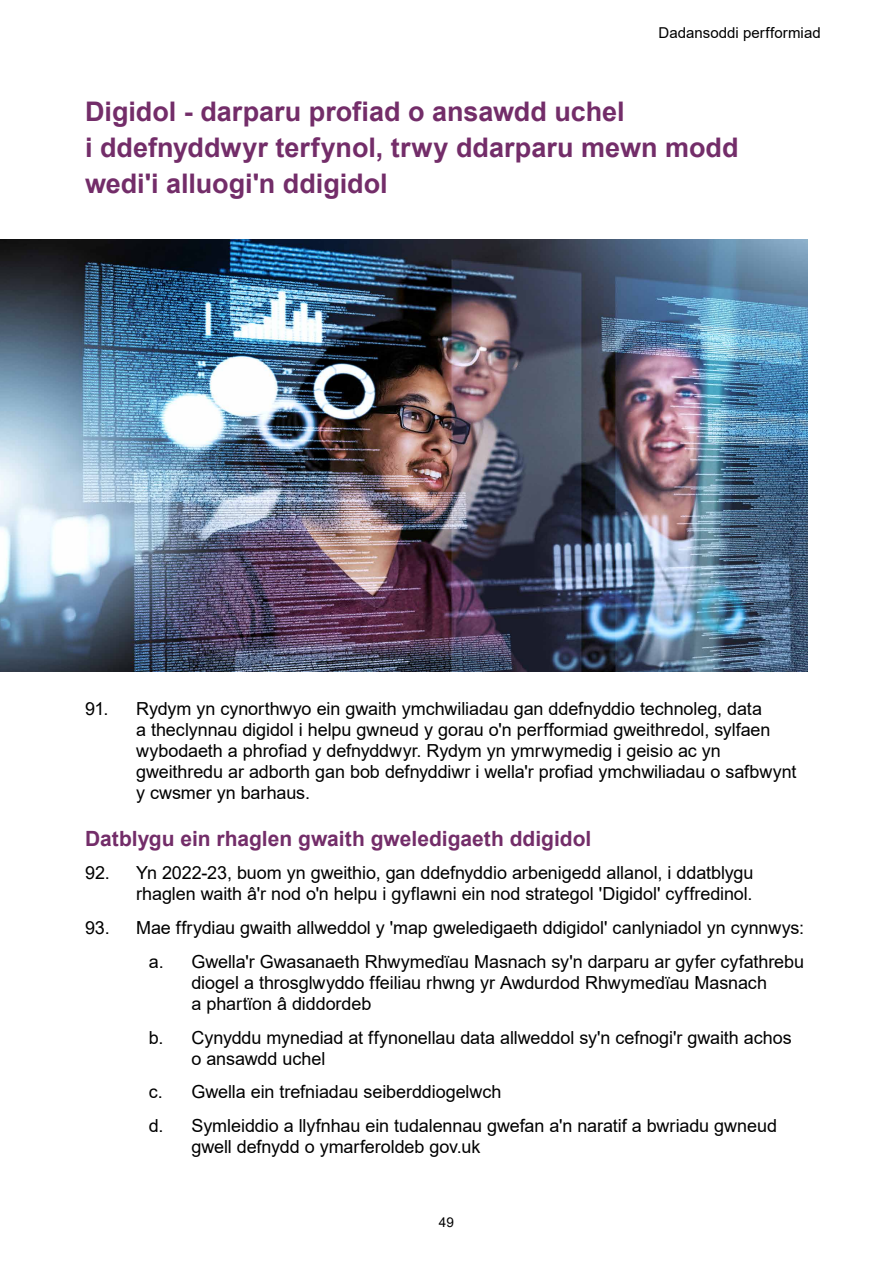
<style>
.page{position:relative;width:893px;height:1263px;background:#fff}
.page>*{position:absolute;margin:0;border:0;box-sizing:border-box;transform-origin:0 0}
.t1{font:700 27px/36px "Arial";color:#732d69}
.t2{font:700 21px "Arial";color:#732d69}
.t3{font:18px/21px "Arial";letter-spacing:-.005em;color:#000}
.t4{font:15px "Arial";letter-spacing:.005em;color:#000}
.t5{font:13.5px "Arial";color:#000}
</style>
<div class="page">
<img style="left:0;top:240px;width:808px;height:432px">
<p class="t4" style="left:659px;top:22px;width:164px">Dadansoddi perfformiad</p>
<h1 class="t1" style="left:85px;top:94px;width:655px">Digidol - darparu profiad o ansawdd uchel<br>i ddefnyddwyr terfynol, trwy ddarparu mewn modd wedi'i alluogi'n ddigidol</h1>
<p class="t3" style="left:136px;top:698px;width:662px;text-indent:-51px">91. Rydym yn cynorthwyo ein gwaith ymchwiliadau gan ddefnyddio technoleg, data<br>a theclynnau digidol i helpu gwneud y gorau o'n perfformiad gweithredol, sylfaen wybodaeth a phrofiad y defnyddwyr. Rydym yn ymrwymedig i geisio ac yn gweithredu ar adborth gan bob defnyddiwr i wella'r profiad ymchwiliadau o safbwynt y cwsmer yn barhaus.</p>
<p class="t2" style="left:85px;top:823px;width:508px">Datblygu ein rhaglen gwaith gweledigaeth ddigidol</p>
<p class="t3" style="left:85px;top:862px;width:670px;text-align:right">92. Yn 2022-23, buom yn gweithio, gan ddefnyddio arbenigedd allanol, i ddatblygu rhaglen waith â'r nod o'n helpu i gyflawni ein nod strategol 'Digidol' cyffredinol.</p>
<p class="t3" style="left:85px;top:911px;width:721px;line-height:33.8px;text-align:right">93. Mae ffrydiau gwaith allweddol y 'map gweledigaeth ddigidol' canlyniadol yn cynnwys: a. Gwella'r Gwasanaeth Rhwymedïau Masnach sy'n darparu ar gyfer cyfathrebu</p>
<p class="t3" style="left:191px;top:972px;width:577px">diogel a throsglwyddo ffeiliau rhwng yr Awdurdod Rhwymedïau Masnach a phartïon â diddordeb</p>
<p class="t3" style="left:191px;top:1026px;width:602px;text-indent:-43px">b. Cynyddu mynediad at ffynonellau data allweddol sy'n cefnogi'r gwaith achos o ansawdd uchel</p>
<p class="t3" style="left:149px;top:1075px;width:630px;line-height:33.8px">c. Gwella ein trefniadau seiberddiogelwch<br>d. Symleiddio a llyfnhau ein tudalennau gwefan a'n naratif a bwriadu gwneud</p>
<p class="t3" style="left:191px;top:1136px;width:291px">gwell defnydd o ymarferoldeb gov.uk</p>
<p class="t5" style="left:439px;top:1213px;width:17px">49</p>
</div>
